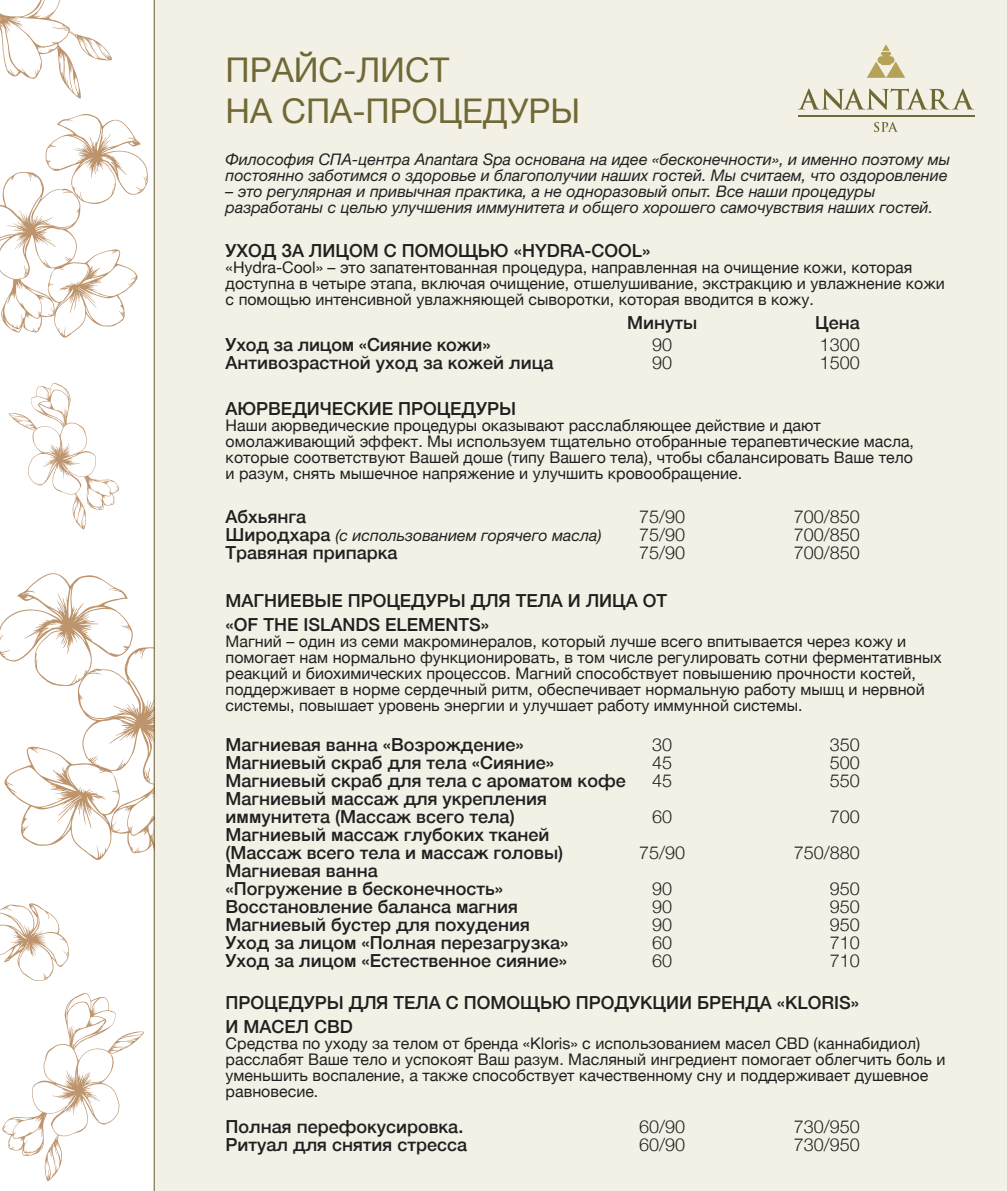
<style>
.page{position:relative;width:1007px;height:1191px;background:#fff}
.page>*{position:absolute;margin:0;border:0;box-sizing:border-box;transform-origin:0 0}
.t1{font:34px/40.8px "Helvetica Neue";color:#716935}
.t2{font:500 18px/18px "Helvetica Neue";color:#231f20}
.t3{font:300 18px "Helvetica Neue";color:#231f20}
.t4{font:16px/16px "Helvetica Neue";color:#231f20}
.t5{font:italic 16px/16px "Helvetica Neue";color:#231f20}
.s1{font-weight:500;font-style:normal;font-size:18px}
</style>
<div class="page">
<svg style="left:0;top:0;width:112px;height:99px"></svg>
<svg style="left:0;top:114px;width:148px;height:224px"></svg>
<svg style="left:9px;top:383px;width:110px;height:147px"></svg>
<svg style="left:0;top:573px;width:154px;height:287px"></svg>
<svg style="left:0;top:903px;width:69px;height:78px"></svg>
<svg style="left:2px;top:992px;width:142px;height:189px"></svg>
<div style="left:154px;top:0;width:853px;height:1191px;background:#f3f1e6"></div>
<svg style="left:874px;top:122px;width:24px;height:10px"></svg>
<svg style="left:798px;top:88px;width:176px;height:22px"></svg>
<svg style="left:867px;top:44px;width:38px;height:34px"></svg>
<hr style="left:798px;top:115px;width:176px;height:1px;background:#716935">
<h1 class="t1" style="left:225px;top:51px;width:356px">ПРАЙС-ЛИСТ<br>НА СПА-ПРОЦЕДУРЫ</h1>
<p class="t5" style="left:226px;top:152px;width:726px">Философия СПА-центра Anantara Spa основана на идее «бесконечности», и именно поэтому мы постоянно заботимся о здоровье и благополучии наших гостей. Мы считаем, что оздоровление</p>
<p class="t5" style="left:226px;top:184px;width:709px">– это регулярная и привычная практика, а не одноразовый опыт. Все наши процедуры разработаны с целью улучшения иммунитета и общего хорошего самочувствия наших гостей.</p>
<p class="t2" style="left:226px;top:240px;width:426px">УХОД ЗА ЛИЦОМ С ПОМОЩЬЮ «HYDRA-COOL»</p>
<p class="t4" style="left:226px;top:260px;width:721px">«Hydra-Cool» – это запатентованная процедура, направленная на очищение кожи, которая доступна в четыре этапа, включая очищение, отшелушивание, экстракцию и увлажнение кожи с помощью интенсивной увлажняющей сыворотки, которая вводится в кожу.</p>
<p class="t2" style="left:627px;top:312px;width:72px">Минуты</p>
<p class="t2" style="left:815px;top:312px;width:46px">Цена</p>
<p class="t2" style="left:226px;top:334px;width:266px">Уход за лицом «Сияние кожи»</p>
<p class="t3" style="left:652px;top:330px;width:22px">90</p>
<p class="t3" style="left:819px;top:330px;width:42px">1300</p>
<p class="t2" style="left:226px;top:352px;width:329px">Антивозрастной уход за кожей лица</p>
<p class="t3" style="left:652px;top:348px;width:22px">90</p>
<p class="t3" style="left:819px;top:348px;width:42px">1500</p>
<p class="t2" style="left:226px;top:398px;width:292px">АЮРВЕДИЧЕСКИЕ ПРОЦЕДУРЫ</p>
<p class="t4" style="left:226px;top:418px;width:690px">Наши аюрведические процедуры оказывают расслабляющее действие и дают омолаживающий эффект. Мы используем тщательно отобранные терапевтические масла, которые соответствуют Вашей доше (типу Вашего тела), чтобы сбалансировать Ваше тело и разум, снять мышечное напряжение и улучшить кровообращение.</p>
<p class="t2" style="left:226px;top:506px;width:82px">Абхьянга</p>
<p class="t3" style="left:639px;top:502px;width:48px">75/90</p>
<p class="t3" style="left:793px;top:502px;width:68px">700/850</p>
<p class="t5" style="left:226px;top:528px;width:377px"><span class="s1">Широдхара</span> (с использованием горячего масла)</p>
<p class="t3" style="left:639px;top:520px;width:48px">75/90</p>
<p class="t3" style="left:793px;top:520px;width:68px">700/850</p>
<p class="t2" style="left:226px;top:542px;width:173px">Травяная припарка</p>
<p class="t3" style="left:639px;top:538px;width:48px">75/90</p>
<p class="t3" style="left:793px;top:538px;width:68px">700/850</p>
<p class="t2" style="left:226px;top:587px;width:443px;line-height:24px">МАГНИЕВЫЕ ПРОЦЕДУРЫ ДЛЯ ТЕЛА И ЛИЦА ОТ «OF THE ISLANDS ELEMENTS»</p>
<p class="t4" style="left:226px;top:634px;width:717px">Магний – один из семи макроминералов, который лучше всего впитывается через кожу и помогает нам нормально функционировать, в том числе регулировать сотни ферментативных реакций и биохимических процессов. Магний способствует повышению прочности костей, поддерживает в норме сердечный ритм, обеспечивает нормальную работу мышц и нервной системы, повышает уровень энергии и улучшает работу иммунной системы.</p>
<p class="t2" style="left:226px;top:734px;width:300px">Магниевая ванна «Возрождение»</p>
<p class="t3" style="left:652px;top:730px;width:22px">30</p>
<p class="t3" style="left:829px;top:730px;width:32px">350</p>
<p class="t2" style="left:226px;top:752px;width:330px">Магниевый скраб для тела «Сияние»</p>
<p class="t3" style="left:652px;top:748px;width:22px">45</p>
<p class="t3" style="left:829px;top:748px;width:32px">500</p>
<p class="t2" style="left:226px;top:770px;width:401px">Магниевый скраб для тела с ароматом кофе</p>
<p class="t3" style="left:652px;top:766px;width:22px">45</p>
<p class="t3" style="left:829px;top:766px;width:32px">550</p>
<p class="t2" style="left:226px;top:788px;width:323px">Магниевый массаж для укрепления иммунитета (Массаж всего тела)</p>
<p class="t3" style="left:652px;top:802px;width:22px">60</p>
<p class="t3" style="left:829px;top:802px;width:32px">700</p>
<p class="t2" style="left:226px;top:824px;width:339px">Магниевый массаж глубоких тканей (Массаж всего тела и массаж головы)</p>
<p class="t3" style="left:639px;top:838px;width:48px">75/90</p>
<p class="t3" style="left:793px;top:838px;width:68px">750/880</p>
<p class="t2" style="left:226px;top:860px;width:279px">Магниевая ванна<br>«Погружение в бесконечность»</p>
<p class="t3" style="left:652px;top:874px;width:22px">90</p>
<p class="t3" style="left:829px;top:874px;width:32px">950</p>
<p class="t2" style="left:226px;top:896px;width:294px">Восстановление баланса магния</p>
<p class="t3" style="left:652px;top:892px;width:22px">90</p>
<p class="t3" style="left:829px;top:892px;width:32px">950</p>
<p class="t2" style="left:226px;top:914px;width:306px">Магниевый бустер для похудения</p>
<p class="t3" style="left:652px;top:910px;width:22px">90</p>
<p class="t3" style="left:829px;top:910px;width:32px">950</p>
<p class="t2" style="left:226px;top:932px;width:344px">Уход за лицом «Полная перезагрузка»</p>
<p class="t3" style="left:652px;top:928px;width:22px">60</p>
<p class="t3" style="left:829px;top:928px;width:32px">710</p>
<p class="t2" style="left:226px;top:950px;width:343px">Уход за лицом «Естественное сияние»</p>
<p class="t3" style="left:652px;top:946px;width:22px">60</p>
<p class="t3" style="left:829px;top:946px;width:32px">710</p>
<p class="t2" style="left:226px;top:989px;width:635px;line-height:24px">ПРОЦЕДУРЫ ДЛЯ ТЕЛА С ПОМОЩЬЮ ПРОДУКЦИИ БРЕНДА «KLORIS»<br>И МАСЕЛ CBD</p>
<p class="t4" style="left:226px;top:1036px;width:721px">Средства по уходу за телом от бренда «Kloris» с использованием масел CBD (каннабидиол) расслабят Ваше тело и успокоят Ваш разум. Масляный ингредиент помогает облегчить боль и уменьшить воспаление, а также способствует качественному сну и поддерживает душевное равновесие.</p>
<p class="t2" style="left:226px;top:1116px;width:239px">Полная перефокусировка.</p>
<p class="t3" style="left:639px;top:1112px;width:48px">60/90</p>
<p class="t3" style="left:793px;top:1112px;width:68px">730/950</p>
<p class="t2" style="left:226px;top:1134px;width:243px">Ритуал для снятия стресса</p>
<p class="t3" style="left:639px;top:1130px;width:48px">60/90</p>
<p class="t3" style="left:793px;top:1130px;width:68px">730/950</p>
</div>
